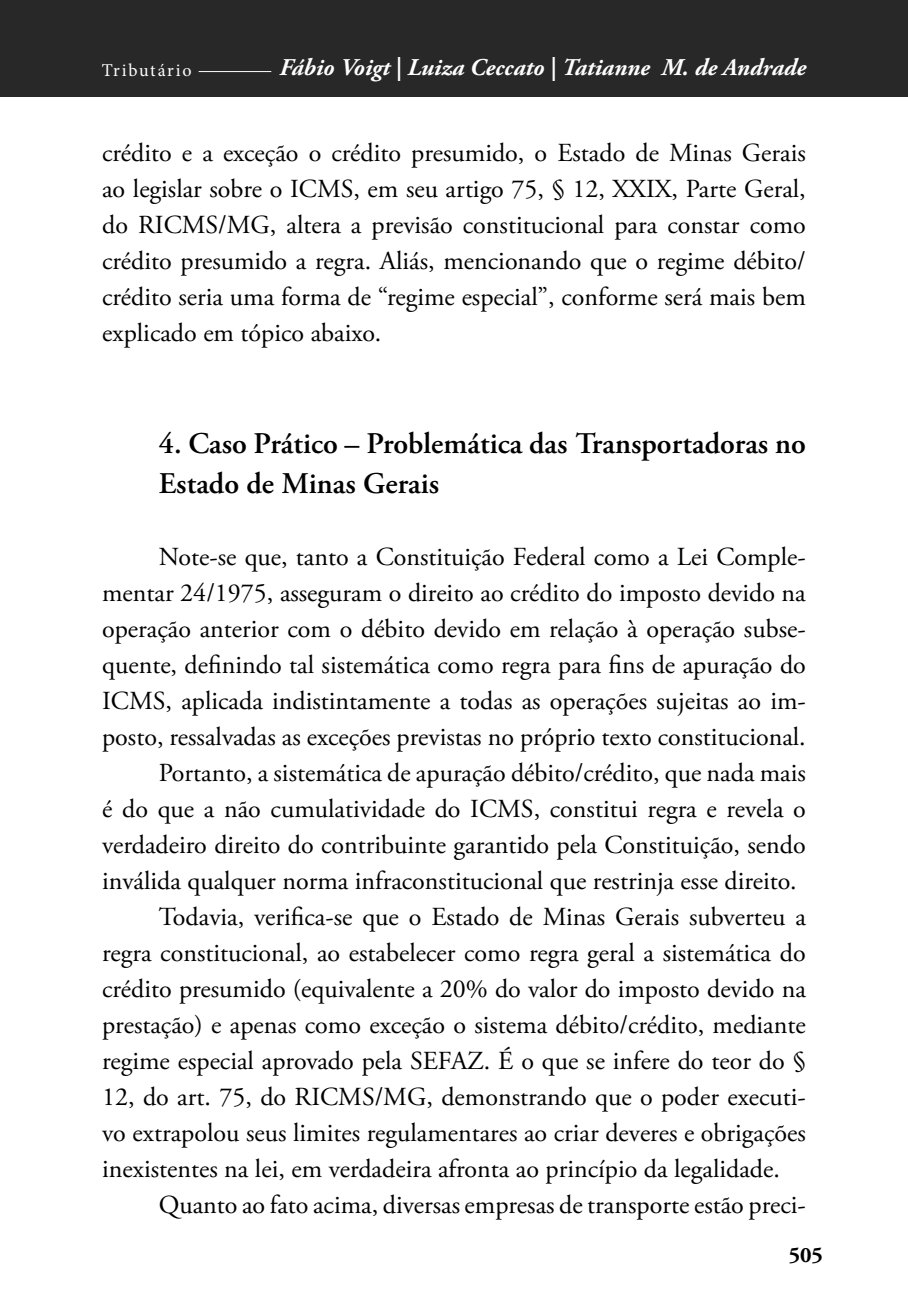
<style>
.page{position:relative;width:908px;height:1304px;background:#fff}
.page>*{position:absolute;margin:0;border:0;box-sizing:border-box;transform-origin:0 0}
.t1{font:600 30px/40px "Adobe Garamond Pro";color:#000}
.t2{font:26px/36px "Adobe Garamond Pro";color:#000;text-align:justify}
.t3{font:italic 700 24px "Adobe Garamond Pro";color:#fff}
.t4{font:700 22px "Adobe Garamond Pro";color:#000}
.t5{font:18px "Minion Pro";letter-spacing:.095em;color:#fff}
</style>
<div class="page">
<div style="left:0;top:0;width:907px;height:96px;background:#292829"></div>
<hr style="left:198px;top:71px;width:73px;height:1px;background:#fff">
<p class="t5" style="left:102px;top:58px;width:91px">Tributário</p>
<p class="t3" style="left:279px;top:54px;width:528px">Fábio Voigt | Luiza Ceccato | Tatianne M. de Andrade</p>
<p class="t2" style="left:102px;top:135px;width:705px">crédito e a exceção o crédito presumido, o Estado de Minas Gerais ao legislar sobre o ICMS, em seu artigo 75, § 12, XXIX, Parte Geral, do RICMS/MG, altera a previsão constitucional para constar como crédito presumido a regra. Aliás, mencionando que o regime débito/ crédito seria uma forma de “regime especial”, conforme será mais bem explicado em tópico abaixo.</p>
<p class="t1" style="left:159px;top:423px;width:648px">4. Caso Prático – Problemática das Transportadoras no<br>Estado de Minas Gerais</p>
<p class="t2" style="left:159px;top:539px;width:648px">Note-se que, tanto a Constituição Federal como a Lei Comple-</p>
<p class="t2" style="left:102px;top:575px;width:704px">mentar 24/1975, asseguram o direito ao crédito do imposto devido na</p>
<p class="t2" style="left:102px;top:611px;width:704px">operação anterior com o débito devido em relação à operação subse-</p>
<p class="t2" style="left:102px;top:647px;width:705px">quente, definindo tal sistemática como regra para fins de apuração do</p>
<p class="t2" style="left:102px;top:683px;width:705px">ICMS, aplicada indistintamente a todas as operações sujeitas ao im-</p>
<p class="t2" style="left:102px;top:719px;width:704px">posto, ressalvadas as exceções previstas no próprio texto constitucional.</p>
<p class="t2" style="left:159px;top:755px;width:648px">Portanto, a sistemática de apuração débito/crédito, que nada mais</p>
<p class="t2" style="left:102px;top:791px;width:705px">é do que a não cumulatividade do ICMS, constitui regra e revela o</p>
<p class="t2" style="left:102px;top:827px;width:704px">verdadeiro direito do contribuinte garantido pela Constituição, sendo</p>
<p class="t2" style="left:102px;top:863px;width:695px">inválida qualquer norma infraconstitucional que restrinja esse direito.</p>
<p class="t2" style="left:159px;top:899px;width:648px">Todavia, verifica-se que o Estado de Minas Gerais subverteu a</p>
<p class="t2" style="left:102px;top:935px;width:704px">regra constitucional, ao estabelecer como regra geral a sistemática do</p>
<p class="t2" style="left:102px;top:971px;width:705px">crédito presumido (equivalente a 20% do valor do imposto devido na</p>
<p class="t2" style="left:102px;top:1007px;width:704px">prestação) e apenas como exceção o sistema débito/crédito, mediante</p>
<p class="t2" style="left:102px;top:1043px;width:704px">regime especial aprovado pela SEFAZ. É o que se infere do teor do §</p>
<p class="t2" style="left:102px;top:1079px;width:704px">12, do art. 75, do RICMS/MG, demonstrando que o poder executi-</p>
<p class="t2" style="left:102px;top:1115px;width:705px">vo extrapolou seus limites regulamentares ao criar deveres e obrigações</p>
<p class="t2" style="left:102px;top:1151px;width:679px">inexistentes na lei, em verdadeira afronta ao princípio da legalidade.</p>
<p class="t2" style="left:159px;top:1187px;width:648px">Quanto ao fato acima, diversas empresas de transporte estão preci-</p>
<p class="t4" style="left:788px;top:1242px;width:36px">505</p>
</div>
